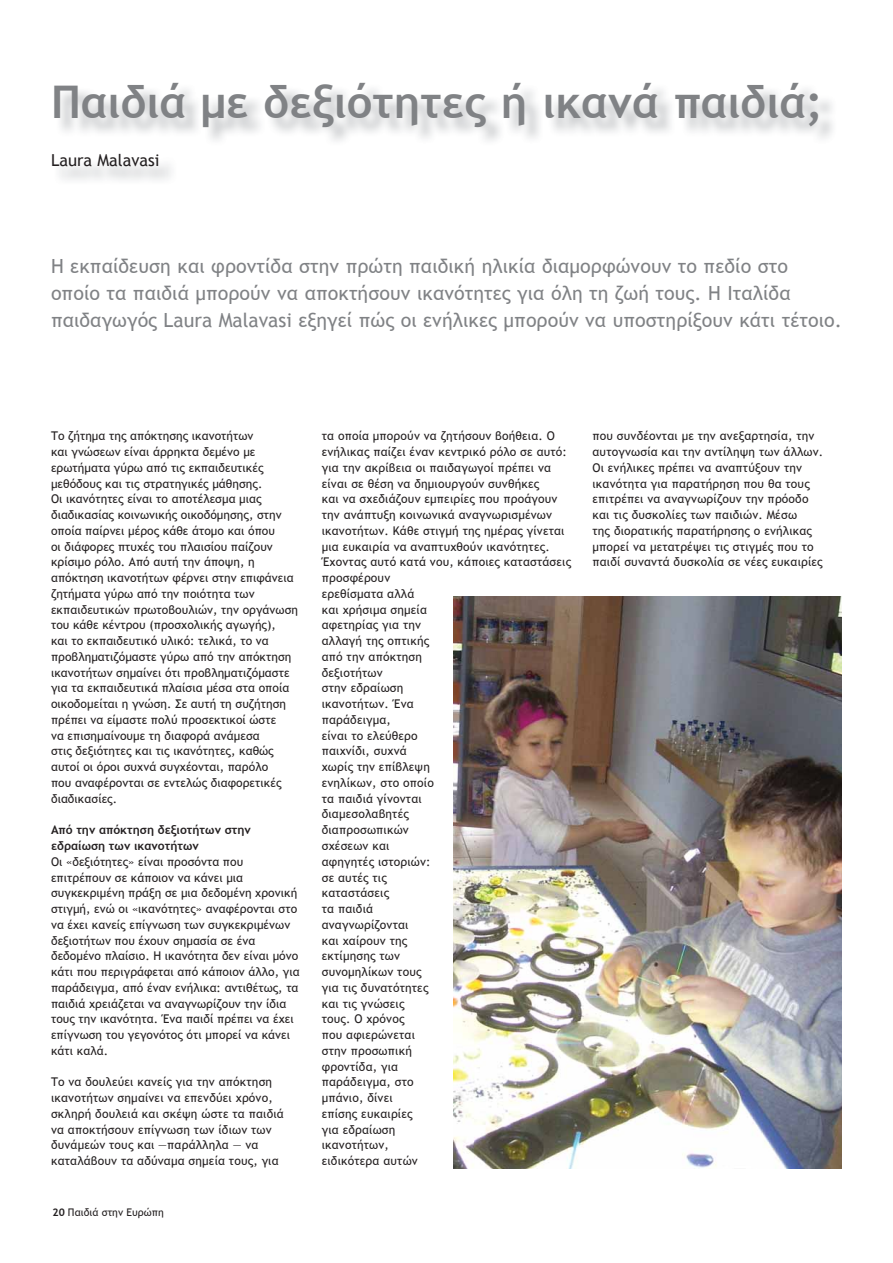
<style>
.page{position:relative;width:893px;height:1263px;background:#fff}
.page>*{position:absolute;margin:0;border:0;box-sizing:border-box;transform-origin:0 0}
.t1{font:700 45px "Trebuchet MS";color:#808285}
.t2{font:19.5px/27px "Trebuchet MS";color:#808285}
.t3{font:16.5px "Trebuchet MS";color:#231f20}
.t4{font:12px/15.8px "Trebuchet MS";letter-spacing:.01em;color:#231f20}
.t5{font:700 12px/15.8px "Trebuchet MS";color:#231f20}
.t6{font:10.5px "Trebuchet MS";color:#231f20}
.s1{font-weight:700}
</style>
<div class="page">
<img style="left:453px;top:597px;width:389px;height:572px">
<h1 class="t1" style="left:51px;top:76px;width:773px">Παιδιά με δεξιότητες ή ικανά παιδιά;</h1>
<h3 class="t3" style="left:51px;top:151px;width:110px">Laura Malavasi</h3>
<p class="t2" style="left:51px;top:252px;width:792px">Η εκπαίδευση και φροντίδα στην πρώτη παιδική ηλικία διαμορφώνουν το πεδίο στο οποίο τα παιδιά μπορούν να αποκτήσουν ικανότητες για όλη τη ζωή τους. Η Ιταλίδα παιδαγωγός Laura Malavasi εξηγεί πώς οι ενήλικες μπορούν να υποστηρίξουν κάτι τέτοιο.</p>
<p class="t4" style="left:51px;top:428px;width:249px">Το ζήτημα της απόκτησης ικανοτήτων<br>και γνώσεων είναι άρρηκτα δεμένο με ερωτήματα γύρω από τις εκπαιδευτικές μεθόδους και τις στρατηγικές μάθησης.<br>Οι ικανότητες είναι το αποτέλεσμα μιας διαδικασίας κοινωνικής οικοδόμησης, στην οποία παίρνει μέρος κάθε άτομο και όπου<br>οι διάφορες πτυχές του πλαισίου παίζουν κρίσιμο ρόλο. Από αυτή την άποψη, η απόκτηση ικανοτήτων φέρνει στην επιφάνεια ζητήματα γύρω από την ποιότητα των εκπαιδευτικών πρωτοβουλιών, την οργάνωση του κάθε κέντρου (προσχολικής αγωγής),<br>και το εκπαιδευτικό υλικό: τελικά, το να προβληματιζόμαστε γύρω από την απόκτηση ικανοτήτων σημαίνει ότι προβληματιζόμαστε για τα εκπαιδευτικά πλαίσια μέσα στα οποία οικοδομείται η γνώση. Σε αυτή τη συζήτηση πρέπει να είμαστε πολύ προσεκτικοί ώστε<br>να επισημαίνουμε τη διαφορά ανάμεσα<br>στις δεξιότητες και τις ικανότητες, καθώς αυτοί οι όροι συχνά συγχέονται, παρόλο<br>που αναφέρονται σε εντελώς διαφορετικές διαδικασίες.</p>
<p class="t5" style="left:51px;top:822px;width:201px">Από την απόκτηση δεξιοτήτων στην εδραίωση των ικανοτήτων</p>
<p class="t4" style="left:51px;top:853px;width:250px">Οι «δεξιότητες» είναι προσόντα που επιτρέπουν σε κάποιον να κάνει μια συγκεκριμένη πράξη σε μια δεδομένη χρονική στιγμή, ενώ οι «ικανότητες» αναφέρονται στο να έχει κανείς επίγνωση των συγκεκριμένων δεξιοτήτων που έχουν σημασία σε ένα δεδομένο πλαίσιο. Η ικανότητα δεν είναι μόνο κάτι που περιγράφεται από κάποιον άλλο, για παράδειγμα, από έναν ενήλικα: αντιθέτως, τα παιδιά χρειάζεται να αναγνωρίζουν την ίδια τους την ικανότητα. Ένα παιδί πρέπει να έχει επίγνωση του γεγονότος ότι μπορεί να κάνει κάτι καλά.</p>
<p class="t4" style="left:51px;top:1074px;width:234px">Το να δουλεύει κανείς για την απόκτηση ικανοτήτων σημαίνει να επενδύει χρόνο, σκληρή δουλειά και σκέψη ώστε τα παιδιά να αποκτήσουν επίγνωση των ίδιων των δυνάμεών τους και —παράλληλα — να καταλάβουν τα αδύναμα σημεία τους, για</p>
<p class="t6" style="left:53px;top:1206px;width:113px"><span class="s1">20</span> Παιδιά στην Ευρώπη</p>
<p class="t4" style="left:322px;top:428px;width:251px">τα οποία μπορούν να ζητήσουν βοήθεια. Ο ενήλικας παίζει έναν κεντρικό ρόλο σε αυτό: για την ακρίβεια οι παιδαγωγοί πρέπει να είναι σε θέση να δημιουργούν συνθήκες<br>και να σχεδιάζουν εμπειρίες που προάγουν την ανάπτυξη κοινωνικά αναγνωρισμένων ικανοτήτων. Κάθε στιγμή της ημέρας γίνεται μια ευκαιρία να αναπτυχθούν ικανότητες.<br>Έχοντας αυτό κατά νου, κάποιες καταστάσεις προσφέρουν<br>ερεθίσματα αλλά<br>και χρήσιμα σημεία<br>αφετηρίας για την<br>αλλαγή της οπτικής<br>από την απόκτηση<br>δεξιοτήτων<br>στην εδραίωση<br>ικανοτήτων. Ένα<br>παράδειγμα,<br>είναι το ελεύθερο<br>παιχνίδι, συχνά<br>χωρίς την επίβλεψη<br>ενηλίκων, στο οποίο<br>τα παιδιά γίνονται<br>διαμεσολαβητές<br>διαπροσωπικών<br>σχέσεων και<br>αφηγητές ιστοριών:<br>σε αυτές τις<br>καταστάσεις<br>τα παιδιά<br>αναγνωρίζονται<br>και χαίρουν της<br>εκτίμησης των<br>συνομηλίκων τους<br>για τις δυνατότητες<br>και τις γνώσεις<br>τους. Ο χρόνος<br>που αφιερώνεται<br>στην προσωπική<br>φροντίδα, για<br>παράδειγμα, στο<br>μπάνιο, δίνει<br>επίσης ευκαιρίες<br>για εδραίωση<br>ικανοτήτων,<br>ειδικότερα αυτών</p>
<p class="t4" style="left:592px;top:428px;width:232px">που συνδέονται με την ανεξαρτησία, την αυτογνωσία και την αντίληψη των άλλων.<br>Οι ενήλικες πρέπει να αναπτύξουν την ικανότητα για παρατήρηση που θα τους επιτρέπει να αναγνωρίζουν την πρόοδο και τις δυσκολίες των παιδιών. Μέσω<br>της διορατικής παρατήρησης ο ενήλικας μπορεί να μετατρέψει τις στιγμές που το παιδί συναντά δυσκολία σε νέες ευκαιρίες</p>
</div>
